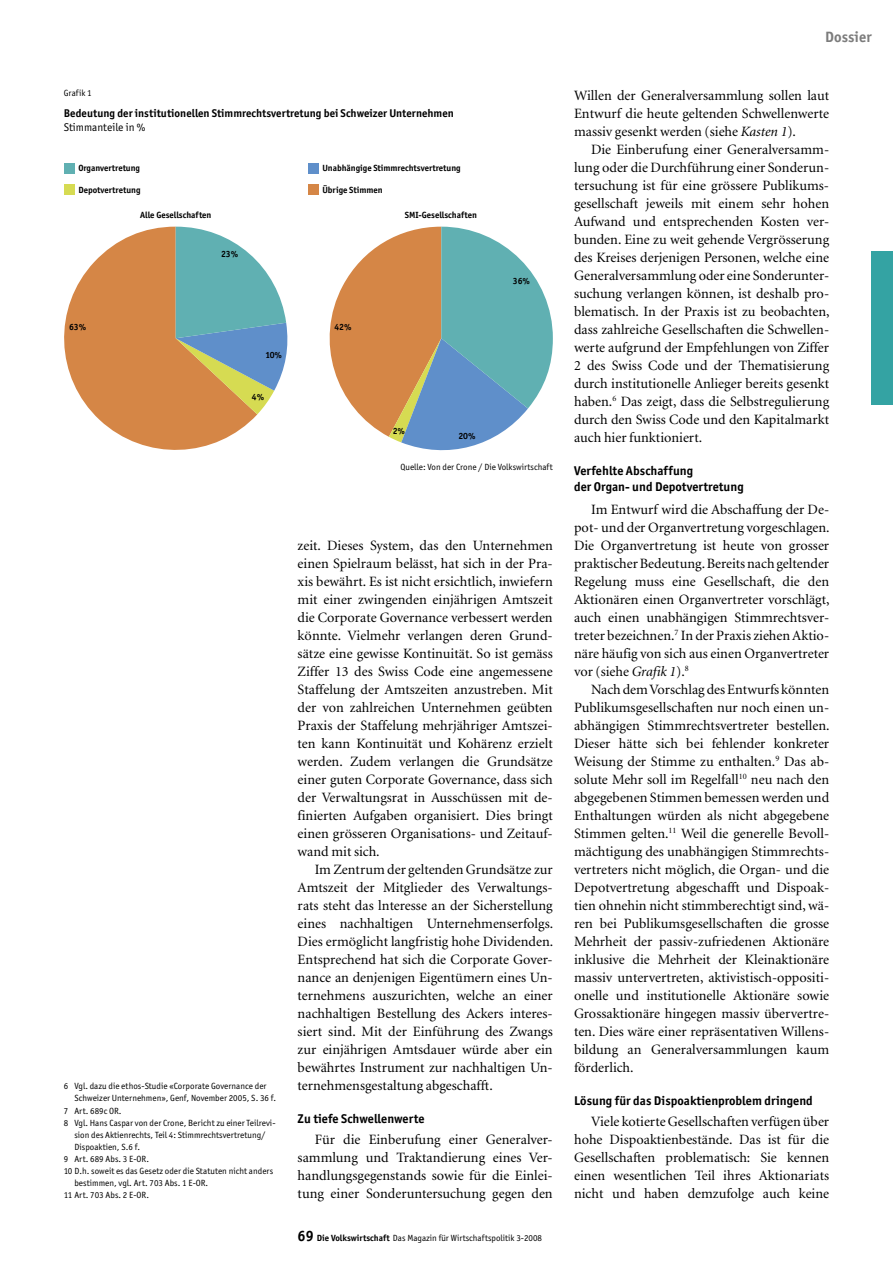
<style>
.page{position:relative;width:893px;height:1263px;background:#fff}
.page>*{position:absolute;margin:0;border:0;box-sizing:border-box;transform-origin:0 0}
.t1{font:700 15px "Officina San ITC";letter-spacing:.005em;color:#7c7c7c}
._03_Grundschrift{font:14.25px/18px "Minion";color:#000;text-align:justify}
._05_Zwischentitel_2{font:700 12.75px/16.5px "Officina San ITC";letter-spacing:.005em;color:#000}
._07a_Legende_Bold{font:700 11.25px "Officina San ITC";letter-spacing:.005em;color:#000}
._07_Legende{font:11.25px "Officina San ITC";letter-spacing:.005em;color:#000}
._09_Fussnote{font:9px/12px "Officina San ITC";letter-spacing:.005em;color:#000}
.t2{font:700 9px "Officina San ITC";color:#000}
._08_Abbildungen{font:9px "Officina San ITC";color:#000}
.s1{font-weight:700;font-size:15px}
.s2{font-weight:700}
.s3{font-style:italic}
</style>
<div class="page">
<div style="left:872px;top:252px;width:21px;height:153px;background:#34a3a3"></div>
<svg style="left:64px;top:227px;width:193px;height:223px;fill:#d58646"></svg>
<svg style="left:176px;top:227px;width:112px;height:187px"></svg>
<div style="left:308px;top:184px;width:11px;height:11px;background:#d58646"></div>
<div style="left:64px;top:184px;width:11px;height:11px;background:#d6db52"></div>
<div style="left:308px;top:163px;width:11px;height:11px;background:#5f8fca"></div>
<div style="left:64px;top:163px;width:11px;height:11px;background:#60b0b2"></div>
<svg style="left:329px;top:227px;width:224px;height:224px"></svg>
<p class="_08_Abbildungen" style="left:64px;top:87px;width:30px">Grafik 1</p>
<p class="_07a_Legende_Bold" style="left:64px;top:106px;width:392px">Bedeutung der institutionellen Stimmrechtsvertretung bei Schweizer Unternehmen</p>
<p class="_07_Legende" style="left:64px;top:121px;width:83px">Stimmanteile in %</p>
<p class="t2" style="left:78px;top:163px;width:63px">Organvertretung</p>
<p class="t2" style="left:322px;top:163px;width:140px">Unabhängige Stimmrechtsvertretung</p>
<p class="t2" style="left:78px;top:184px;width:64px">Depotvertretung</p>
<p class="t2" style="left:322px;top:184px;width:62px">Übrige Stimmen</p>
<p class="t2" style="left:140px;top:210px;width:73px">Alle Gesellschaften</p>
<p class="t2" style="left:405px;top:210px;width:74px">SMI-Gesellschaften</p>
<p class="t2" style="left:69px;top:321px;width:19px">63%</p>
<p class="t2" style="left:221px;top:249px;width:19px">23%</p>
<p class="t2" style="left:265px;top:349px;width:18px">10%</p>
<p class="t2" style="left:252px;top:392px;width:14px">4%</p>
<p class="t2" style="left:334px;top:321px;width:19px">42%</p>
<p class="t2" style="left:513px;top:275px;width:19px">36%</p>
<p class="t2" style="left:393px;top:425px;width:14px">2%</p>
<p class="_08_Abbildungen" style="left:400px;top:461px;width:154px">Quelle: Von der Crone / Die Volkswirtschaft</p>
<p class="t2" style="left:458px;top:430px;width:19px">20%</p>
<p class="_09_Fussnote" style="left:74px;top:1080px;width:203px;text-indent:-11px">6 Vgl. dazu die ethos-Studie «Corporate Governance der<br>Schweizer Unternehmen», Genf, November 2005, S. 36 f.</p>
<p class="_09_Fussnote" style="left:64px;top:1104px;width:59px">7 Art. 689c OR.</p>
<p class="_09_Fussnote" style="left:74px;top:1116px;width:203px;text-indent:-11px">8 Vgl. Hans Caspar von der Crone, Bericht zu einer Teilrevi&shy;sion des Aktienrechts, Teil 4: Stimmrechtsvertretung/<br>Dispoaktien, S.6 f.</p>
<p class="_09_Fussnote" style="left:64px;top:1152px;width:87px">9 Art. 689 Abs. 3 E-OR.</p>
<p class="_09_Fussnote" style="left:74px;top:1164px;width:200px;text-indent:-11px">10 D.h. soweit es das Gesetz oder die Statuten nicht anders bestimmen, vgl. Art. 703 Abs. 1 E-OR.</p>
<p class="_09_Fussnote" style="left:64px;top:1188px;width:87px">11 Art. 703 Abs. 2 E-OR.</p>
<p class="_03_Grundschrift" style="left:298px;top:536px;width:257px">zeit. Dieses System, das den Unternehmen einen Spielraum belässt, hat sich in der Pra&shy;xis bewährt. Es ist nicht ersichtlich, inwiefern mit einer zwingenden einjährigen Amtszeit die Corporate Governance verbessert werden könnte. Vielmehr verlangen deren Grund&shy;sätze eine gewisse Kontinuität. So ist gemäss Ziffer 13 des Swiss Code eine angemessene Staffelung der Amtszeiten anzustreben. Mit der von zahlreichen Unternehmen geübten Praxis der Staffelung mehrjähriger Amtszei&shy;ten kann Kontinuität und Kohärenz erzielt werden. Zudem verlangen die Grundsätze einer guten Corporate Governance, dass sich der Verwaltungsrat in Ausschüssen mit de&shy;finierten Aufgaben organisiert. Dies bringt einen grösseren Organisations- und Zeitauf&shy;wand mit sich.</p>
<p class="_03_Grundschrift" style="left:298px;top:860px;width:257px;text-indent:17px">Im Zentrum der geltenden Grundsätze zur Amtszeit der Mitglieder des Verwaltungs&shy;rats steht das lnteresse an der Sicherstellung eines nachhaltigen Unternehmenserfolgs.<br>Dies ermöglicht langfristig hohe Dividenden.<br>Entsprechend hat sich die Corporate Gover&shy;nance an denjenigen Eigentümern eines Un&shy;ternehmens auszurichten, welche an einer nachhaltigen Bestellung des Ackers interes&shy;siert sind. Mit der Einführung des Zwangs zur einjährigen Amtsdauer würde aber ein bewährtes Instrument zur nachhaltigen Un&shy;ternehmensgestaltung abgeschafft.</p>
<p class="_05_Zwischentitel_2" style="left:298px;top:1110px;width:128px">Zu tiefe Schwellenwerte</p>
<p class="_03_Grundschrift" style="left:298px;top:1130px;width:257px;text-indent:17px">Für die Einberufung einer Generalver&shy;sammlung und Traktandierung eines Ver&shy;handlungsgegenstands sowie für die Einlei&shy;tung einer Sonderuntersuchung gegen den</p>
<p class="_09_Fussnote" style="left:298px;top:1232px;width:246px"><span class="s1">69</span> <span class="s2">Die Volkswirtschaft</span> Das Magazin für Wirtschaftspolitik 3-2008</p>
<p class="t1" style="left:825px;top:27px;width:48px">Dossier</p>
<p class="_03_Grundschrift" style="left:574px;top:86px;width:257px">Willen der Generalversammlung sollen laut Entwurf die heute geltenden Schwellenwerte massiv gesenkt werden (siehe <span class="s3">Kasten 1</span>).</p>
<p class="_03_Grundschrift" style="left:574px;top:140px;width:257px;text-indent:17px">Die Einberufung einer Generalversamm&shy;lung oder die Durchführung einer Sonderun&shy;tersuchung ist für eine grössere Publikums&shy;gesellschaft jeweils mit einem sehr hohen Aufwand und entsprechenden Kosten ver&shy;bunden. Eine zu weit gehende Vergrösserung des Kreises derjenigen Personen, welche eine Generalversammlung oder eine Sonderunter&shy;suchung verlangen können, ist deshalb pro&shy;blematisch. In der Praxis ist zu beobachten, dass zahlreiche Gesellschaften die Schwellen&shy;werte aufgrund der Empfehlungen von Ziffer 2 des Swiss Code und der Thematisierung durch institutionelle Anlieger bereits gesenkt haben.<sup>6</sup> Das zeigt, dass die Selbstregulierung durch den Swiss Code und den Kapitalmarkt auch hier funktioniert.</p>
<p class="_05_Zwischentitel_2" style="left:574px;top:462px;width:171px">Verfehlte Abschaffung<br>der Organ- und Depotvertretung</p>
<p class="_03_Grundschrift" style="left:574px;top:500px;width:257px;text-indent:17px">Im Entwurf wird die Abschaffung der De&shy;pot- und der Organvertretung vorgeschlagen.<br>Die Organvertretung ist heute von grosser praktischer Bedeutung. Bereits nach geltender Regelung muss eine Gesellschaft, die den Aktionären einen Organvertreter vorschlägt, auch einen unabhängigen Stimmrechtsver&shy;treter bezeichnen.<sup>7</sup> In der Praxis ziehen Aktio&shy;näre häufig von sich aus einen Organvertreter vor (siehe <span class="s3">Grafik 1</span>).<sup>8</sup></p>
<p class="_03_Grundschrift" style="left:574px;top:680px;width:257px;text-indent:17px">Nach dem Vorschlag des Entwurfs könnten Publikumsgesellschaften nur noch einen un&shy;abhängigen Stimmrechtsvertreter bestellen.<br>Dieser hätte sich bei fehlender konkreter Weisung der Stimme zu enthalten.<sup>9</sup> Das ab&shy;solute Mehr soll im Regelfall<sup>10</sup> neu nach den abgegebenen Stimmen bemessen werden und Enthaltungen würden als nicht abgegebene Stimmen gelten.<sup>11</sup> Weil die generelle Bevoll&shy;mächtigung des unabhängigen Stimmrechts&shy;vertreters nicht möglich, die Organ- und die Depotvertretung abgeschafft und Dispoak&shy;tien ohnehin nicht stimmberechtigt sind, wä&shy;ren bei Publikumsgesellschaften die grosse Mehrheit der passiv-zufriedenen Aktionäre inklusive die Mehrheit der Kleinaktionäre massiv untervertreten, aktivistisch-oppositi&shy;onelle und institutionelle Aktionäre sowie Grossaktionäre hingegen massiv übervertre&shy;ten. Dies wäre einer repräsentativen Willens&shy;bildung an Generalversammlungen kaum förderlich.</p>
<p class="_05_Zwischentitel_2" style="left:574px;top:1092px;width:240px">Lösung für das Dispoaktienproblem dringend</p>
<p class="_03_Grundschrift" style="left:574px;top:1112px;width:257px;text-indent:17px">Viele kotierte Gesellschaften verfügen über hohe Dispoaktienbestände. Das ist für die Gesellschaften problematisch: Sie kennen einen wesentlichen Teil ihres Aktionariats nicht und haben demzufolge auch keine</p>
</div>
